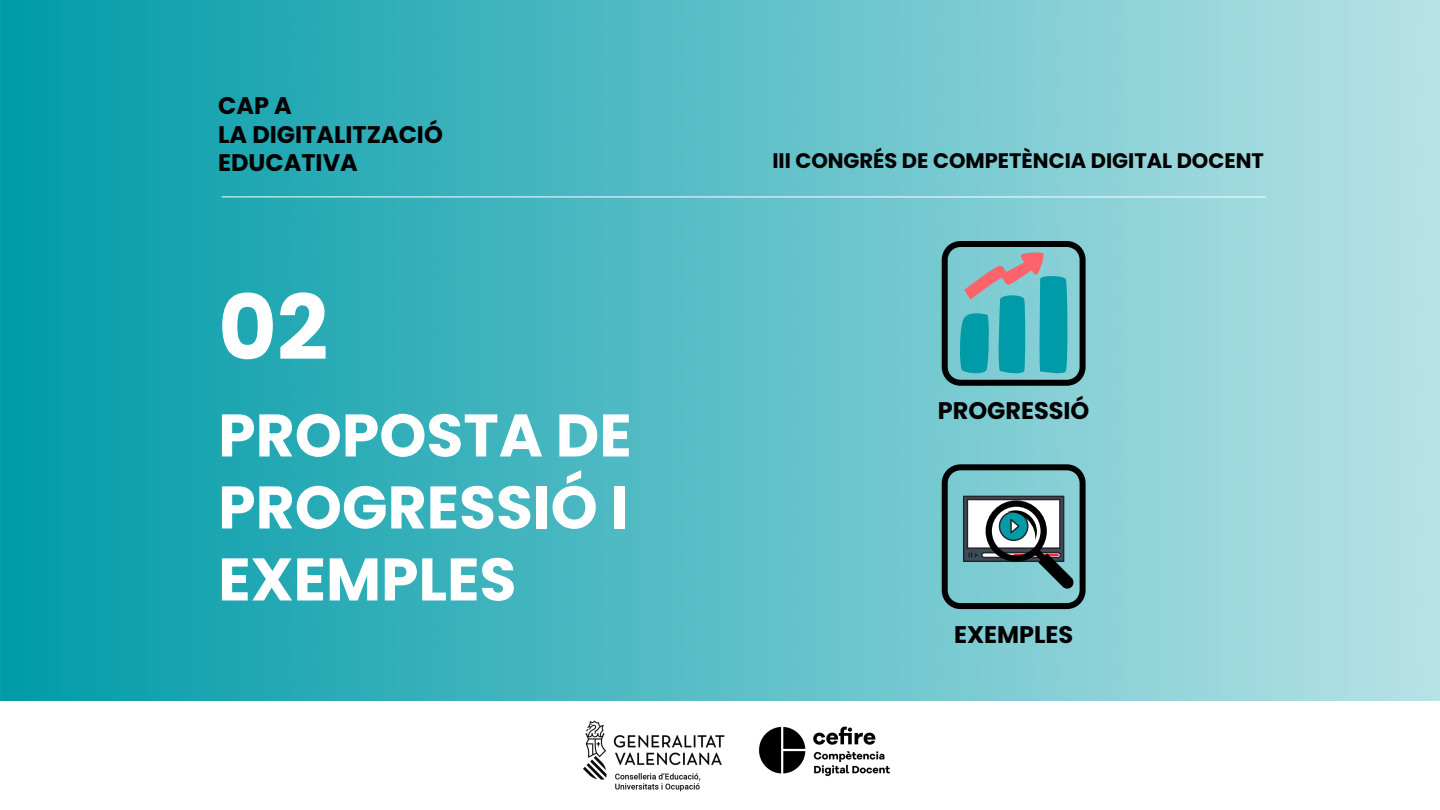
<style>
.page{position:relative;width:1440px;height:810px;background:#fff}
.page>*{position:absolute;margin:0;border:0;box-sizing:border-box;transform-origin:0 0}
.t1{font:700 90px "Poppins";color:#fff}
.t2{font:700 60px/72px "Poppins";color:#fff;text-align:justify}
.t3{font:700 24px "Poppins";color:#000}
.t4{font:700 21px "Poppins";color:#000}
</style>
<div class="page">
<div style="left:0;top:0;width:1440px;height:700px;background:linear-gradient(to right,#009ba8,#b8e3e7)"></div>
<hr style="left:222px;top:197px;width:1044px;height:1px;background:#fff">
<img style="left:583px;top:720px;width:307px;height:72px">
<svg style="left:942px;top:241px;width:144px;height:145px;background:#4e99a1"></svg>
<svg style="left:942px;top:464px;width:144px;height:145px;background:#689397"></svg>
<p class="t3" style="left:218px;top:89px;width:75px">CAP A</p>
<p class="t3" style="left:218px;top:117px;width:226px">LA DIGITALITZACIÓ</p>
<p class="t3" style="left:218px;top:146px;width:141px">EDUCATIVA</p>
<p class="t1" style="left:218px;top:265px;width:112px">02</p>
<p class="t2" style="left:218px;top:399px;width:415px">PROPOSTA DE PROGRESSIÓ I EXEMPLES</p>
<p class="t4" style="left:772px;top:146px;width:493px">III CONGRÉS DE COMPETÈNCIA DIGITAL DOCENT</p>
<p class="t3" style="left:938px;top:394px;width:153px">PROGRESSIÓ</p>
<p class="t3" style="left:954px;top:617px;width:121px">EXEMPLES</p>
</div>
